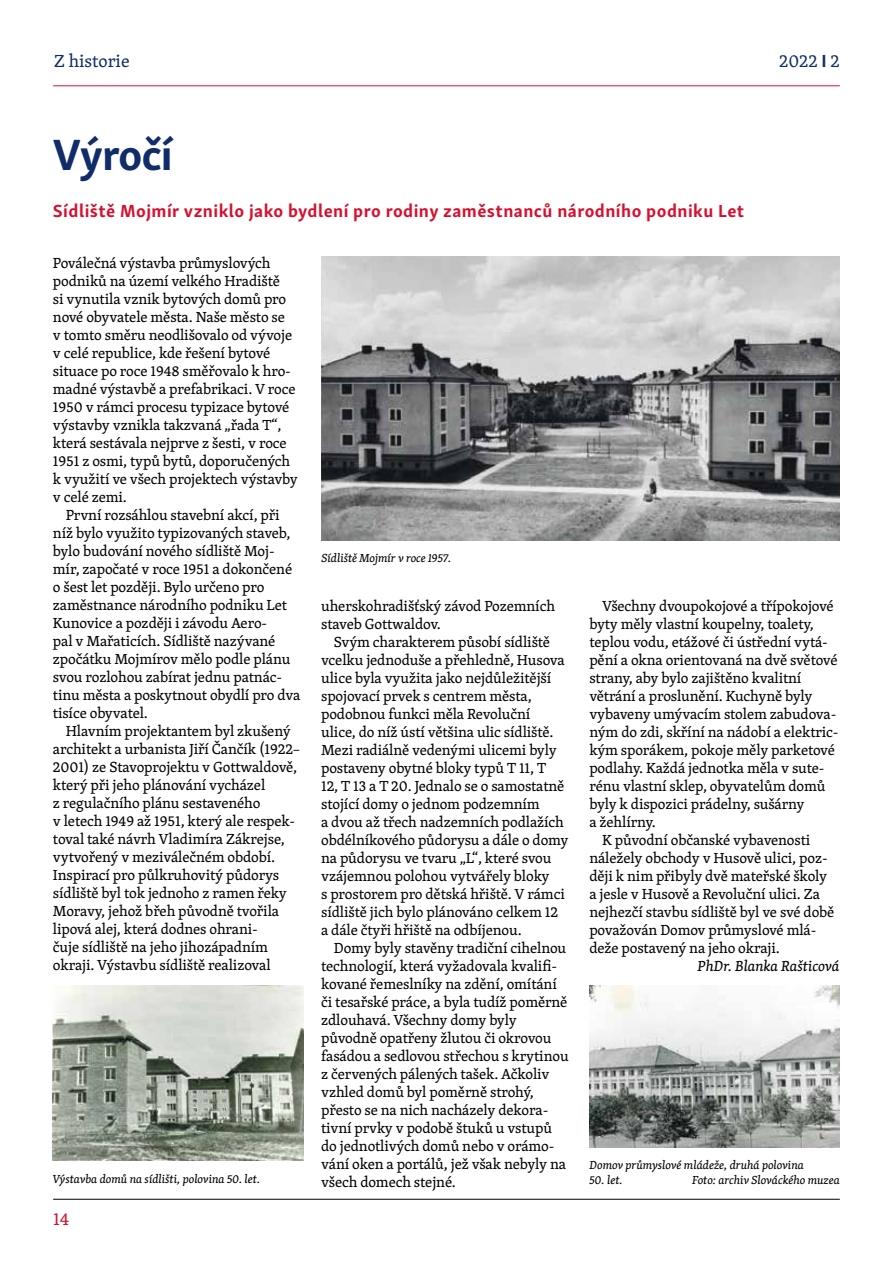
<style>
.page{position:relative;width:893px;height:1263px;background:#fff}
.page>*{position:absolute;margin:0;border:0;box-sizing:border-box;transform-origin:0 0}
.t1{font:700 45px "Skolar Sans Latn";letter-spacing:-.025em;color:#102d69}
.t2{font:700 18px "Skolar Sans Latn";letter-spacing:.025em;color:#d51130}
.t3{font:18px "Skolar Latin";color:#102d69}
.t4{font:600 18px "Skolar Latin";color:#102d69}
.t5{font:18px "Skolar Latin";color:#d51130}
.t6{font:15px/18px "Skolar Latin";letter-spacing:-.01em;color:#000}
.t7{font:italic 15px "Skolar Latin";color:#000}
.t8{font:italic 12px "Skolar Latin";color:#000}
.s1{font-family:"Skolar Sans Latn";font-weight:700}
</style>
<div class="page">
<hr style="left:53px;top:86px;width:787px;height:1px;background:#d51130">
<hr style="left:53px;top:1199px;width:787px;height:1px;background:#000">
<img style="left:321px;top:256px;width:519px;height:284px">
<img style="left:590px;top:986px;width:250px;height:162px">
<img style="left:53px;top:986px;width:250px;height:175px">
<p class="t3" style="left:54px;top:47px;width:77px">Z historie</p>
<p class="t4" style="left:779px;top:47px;width:62px">2022 <span class="s1">I</span> 2</p>
<h1 class="t1" style="left:53px;top:118px;width:122px">Výročí</h1>
<p class="t2" style="left:53px;top:196px;width:693px">Sídliště Mojmír vzniklo jako bydlení pro rodiny zaměstnanců národního podniku Let</p>
<p class="t6" style="left:53px;top:253px;width:246px">Poválečná výstavba průmyslových podniků na území velkého Hradiště<br>si vynutila vznik bytových domů pro nové obyvatele města. Naše město se<br>v tomto směru neodlišovalo od vývoje v celé republice, kde řešení bytové situace po roce 1948 směřovalo k hro&shy;madné výstavbě a prefabrikaci. V roce 1950 v rámci procesu typizace bytové výstavby vznikla takzvaná „řada T“, která sestávala nejprve z šesti, v roce 1951 z osmi, typů bytů, doporučených k využití ve všech projektech výstavby v celé zemi.</p>
<p class="t6" style="left:53px;top:505px;width:249px;text-indent:13px">První rozsáhlou stavební akcí, při níž bylo využito typizovaných staveb, bylo budování nového sídliště Moj&shy;mír, započaté v roce 1951 a dokončené o šest let později. Bylo určeno pro zaměstnance národního podniku Let Kunovice a později i závodu Aero-<br>pal v Mařaticích. Sídliště nazývané zpočátku Mojmírov mělo podle plánu svou rozlohou zabírat jednu patnác&shy;tinu města a poskytnout obydlí pro dva tisíce obyvatel.</p>
<p class="t6" style="left:53px;top:721px;width:249px;text-indent:13px">Hlavním projektantem byl zkušený architekt a urbanista Jiří Čančík (1922– 2001) ze Stavoprojektu v Gottwaldově, který při jeho plánování vycházel<br>z regulačního plánu sestaveného<br>v letech 1949 až 1951, který ale respek&shy;toval také návrh Vladimíra Zákrejse, vytvořený v meziválečném období.<br>Inspirací pro půlkruhovitý půdorys sídliště byl tok jednoho z ramen řeky Moravy, jehož břeh původně tvořila lipová alej, která dodnes ohrani-<br>čuje sídliště na jeho jihozápadním okraji. Výstavbu sídliště realizoval</p>
<p class="t8" style="left:321px;top:549px;width:132px">Sídliště Mojmír v roce 1957.</p>
<p class="t6" style="left:602px;top:596px;width:233px">Všechny dvoupokojové a třípokojové</p>
<p class="t6" style="left:589px;top:614px;width:226px">byty měly vlastní koupelny, toalety,</p>
<p class="t6" style="left:589px;top:632px;width:240px">teplou vodu, etážové či ústřední vytá-</p>
<p class="t6" style="left:589px;top:650px;width:250px">pění a okna orientovaná na dvě světové</p>
<p class="t6" style="left:589px;top:668px;width:214px">strany, aby bylo zajištěno kvalitní</p>
<p class="t6" style="left:589px;top:686px;width:225px">větrání a proslunění. Kuchyně byly</p>
<p class="t6" style="left:589px;top:704px;width:248px">vybaveny umývacím stolem zabudova-</p>
<p class="t6" style="left:589px;top:722px;width:251px">ným do zdi, skříní na nádobí a elektric-</p>
<p class="t6" style="left:589px;top:740px;width:247px">kým sporákem, pokoje měly parketové</p>
<p class="t6" style="left:589px;top:758px;width:237px">podlahy. Každá jednotka měla v sute-</p>
<p class="t6" style="left:589px;top:776px;width:238px">rénu vlastní sklep, obyvatelům domů</p>
<p class="t6" style="left:589px;top:794px;width:217px">byly k dispozici prádelny, sušárny</p>
<p class="t6" style="left:589px;top:812px;width:68px">a žehlírny.</p>
<p class="t6" style="left:602px;top:830px;width:210px">K původní občanské vybavenosti</p>
<p class="t6" style="left:589px;top:848px;width:240px">náležely obchody v Husově ulici, poz-</p>
<p class="t6" style="left:589px;top:866px;width:239px">ději k nim přibyly dvě mateřské školy</p>
<p class="t6" style="left:589px;top:884px;width:232px">a jesle v Husově a Revoluční ulici. Za</p>
<p class="t6" style="left:589px;top:902px;width:247px">nejhezčí stavbu sídliště byl ve své době</p>
<p class="t6" style="left:589px;top:920px;width:228px">považován Domov průmyslové mlá-</p>
<p class="t6" style="left:589px;top:938px;width:192px">deže postavený na jeho okraji.</p>
<p class="t7" style="left:698px;top:955px;width:143px">PhDr. Blanka Rašticová</p>
<p class="t6" style="left:321px;top:597px;width:235px">uherskohradišťský závod Pozemních staveb Gottwaldov.</p>
<p class="t6" style="left:321px;top:633px;width:249px;text-indent:13px">Svým charakterem působí sídliště vcelku jednoduše a přehledně, Husova ulice byla využita jako nejdůležitější spojovací prvek s centrem města, podobnou funkci měla Revoluční ulice, do níž ústí většina ulic sídliště.<br>Mezi radiálně vedenými ulicemi byly postaveny obytné bloky typů T 11, T<br>12, T 13 a T 20. Jednalo se o samostatně stojící domy o jednom podzemním<br>a dvou až třech nadzemních podlažích obdélníkového půdorysu a dále o domy na půdorysu ve tvaru „L“, které svou vzájemnou polohou vytvářely bloky<br>s prostorem pro dětská hřiště. V rámci sídliště jich bylo plánováno celkem 12 a dále čtyři hřiště na odbíjenou.</p>
<p class="t6" style="left:321px;top:939px;width:249px;text-indent:13px">Domy byly stavěny tradiční cihelnou technologií, která vyžadovala kvalifi&shy;kované řemeslníky na zdění, omítání či tesařské práce, a byla tudíž poměrně zdlouhavá. Všechny domy byly původně opatřeny žlutou či okrovou fasádou a sedlovou střechou s krytinou z červených pálených tašek. Ačkoliv vzhled domů byl poměrně strohý, přesto se na nich nacházely dekora&shy;tivní prvky v podobě štuků u vstupů do jednotlivých domů nebo v orámo&shy;vání oken a portálů, jež však nebyly na všech domech stejné.</p>
<p class="t8" style="left:590px;top:1156px;width:216px">Domov průmyslové mládeže, druhá polovina</p>
<p class="t8" style="left:53px;top:1170px;width:209px">Výstavba domů na sídlišti, polovina 50. let.</p>
<p class="t8" style="left:590px;top:1171px;width:35px">50. let.</p>
<p class="t8" style="left:692px;top:1171px;width:149px">Foto: archiv Slováckého muzea</p>
<p class="t5" style="left:53px;top:1206px;width:18px">14</p>
</div>
